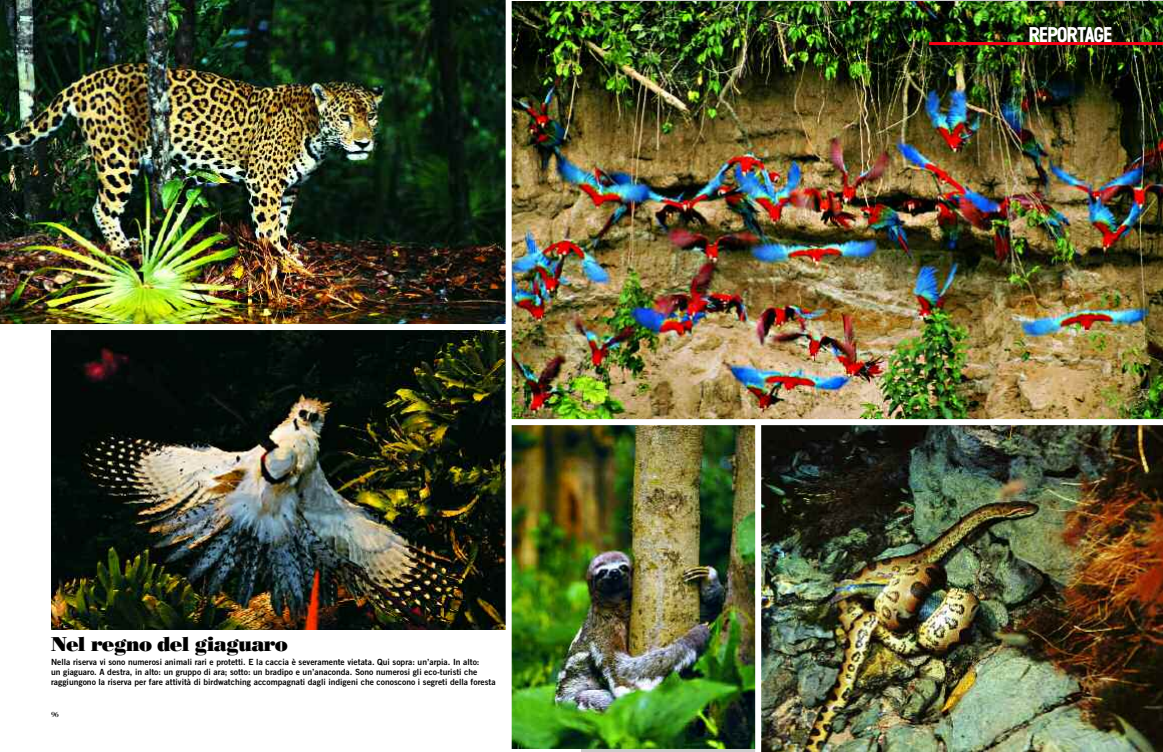
<style>
.page{position:relative;width:1163px;height:752px;background:#fff}
.page>*{position:absolute;margin:0;border:0;box-sizing:border-box;transform-origin:0 0}
.t1{font:700 21px "GFT Lespresso Sans";letter-spacing:-.005em;color:#fff}
.t2{font:20px "Poster Bodoni BT";letter-spacing:-.04em;color:#000}
.t3{font:8.5px/10px "Trade Gothic Bold Two";color:#000}
.t4{font:8px "Bodoni BT";color:#000}
</style>
<div class="page">
<div style="left:581px;top:0;width:581px;height:14px;background:#ccc"></div>
<svg style="left:581px;top:748px;width:174px;height:3px"></svg>
<img style="left:0;top:0;width:505px;height:324px">
<img style="left:51px;top:330px;width:454px;height:299px">
<img style="left:511px;top:1px;width:651px;height:418px">
<img style="left:511px;top:425px;width:244px;height:323px">
<img style="left:761px;top:425px;width:401px;height:326px">
<hr style="left:928px;top:42px;width:234px;height:3px;background:#f90015">
<h2 class="t2" style="left:51px;top:637px;width:238px">Nel regno del giaguaro</h2>
<p class="t3" style="left:51px;top:657px;width:446px">Nella riserva vi sono numerosi animali rari e protetti. E la caccia è severamente vietata. Qui sopra: un’arpia. In alto:<br>un giaguaro. A destra, in alto: un gruppo di ara; sotto: un bradipo e un’anaconda. Sono numerosi gli eco-turisti che raggiungono la riserva per fare attività di birdwatching accompagnati dagli indigeni che conoscono i segreti della foresta</p>
<p class="t4" style="left:51px;top:711px;width:9px">96</p>
<h1 class="t1" style="left:1028px;top:27px;width:84px">REPORTAGE</h1>
</div>
